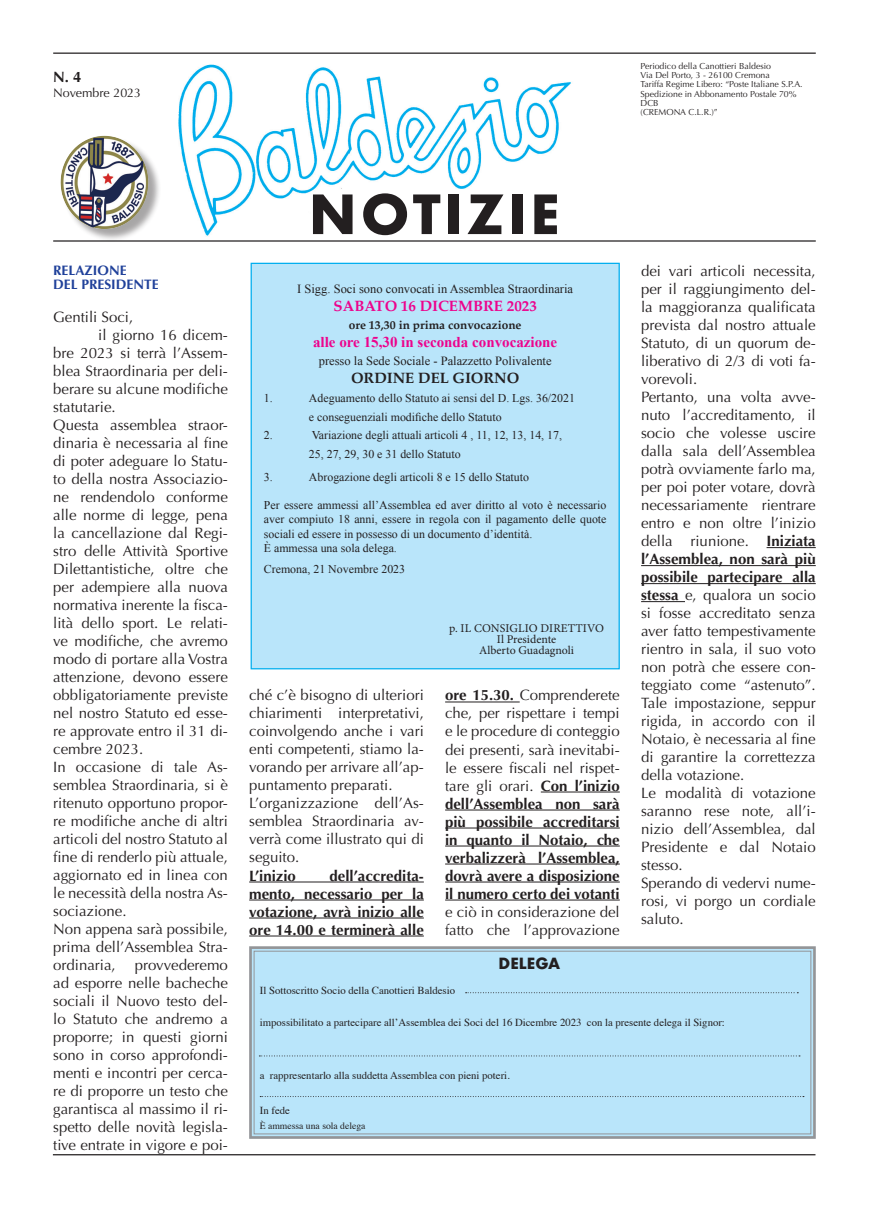
<style>
.page{position:relative;width:869px;height:1205px;background:#fff}
.page>*{position:absolute;margin:0;border:0;box-sizing:border-box;transform-origin:0 0}
.t1{font:700 52.5px "Futura";letter-spacing:.07em;color:#231f20}
.t2{font:15px/18px "Optima";color:#231f20}
.t3{font:700 15px/18px "Optima";color:#231f20;text-align:justify}
.t4{font:700 15px "Times New Roman";color:#ed028c}
.t5{font:700 15px "Palatino";color:#ed028c}
.t6{font:700 15px "Palatino";color:#231f20}
.t7{font:700 15px "Futura";color:#231f20}
.t8{font:700 13.75px/14.2px "Optima";color:#20419a}
.t9{font:12.5px "Times New Roman";color:#231f20}
.t10{font:12.5px "Optima";color:#231f20}
.t11{font:11.88px/14.2px "Times New Roman";color:#231f20}
.t12{font:11.88px/11.2px "Minion Pro";color:#231f20;text-align:center}
.t13{font:700 11.88px "Palatino";color:#231f20}
.t14{font:10.75px "Times";color:#231f20}
.t15{font:9.62px "Times";color:#231f20}
.t16{font:8.75px/9.4px "Optima";color:#231f20}
.s1{font-weight:400}
.s2{font-weight:700}
</style>
<div class="page">
<hr style="left:53px;top:53px;width:762px;height:1px;background:#231f20">
<hr style="left:53px;top:240px;width:762px;height:2px;background:#231f20">
<img style="left:178px;top:64px;width:393px;height:172px">
<div style="left:62px;top:137px;width:99px;height:105px;background:#231f20;opacity:.4"></div>
<img style="left:61px;top:136px;width:87px;height:93px">
<hr style="left:249px;top:881px;width:174px;height:1px;background:#231f20">
<hr style="left:249px;top:899px;width:174px;height:1px;background:#231f20">
<hr style="left:249px;top:917px;width:174px;height:1px;background:#231f20">
<hr style="left:249px;top:935px;width:174px;height:1px;background:#231f20">
<hr style="left:445px;top:701px;width:74px;height:1px;background:#231f20">
<hr style="left:540px;top:791px;width:79px;height:1px;background:#231f20">
<hr style="left:445px;top:809px;width:174px;height:1px;background:#231f20">
<hr style="left:445px;top:827px;width:174px;height:1px;background:#231f20">
<hr style="left:445px;top:845px;width:174px;height:1px;background:#231f20">
<hr style="left:445px;top:863px;width:174px;height:1px;background:#231f20">
<hr style="left:445px;top:881px;width:174px;height:1px;background:#231f20">
<hr style="left:445px;top:899px;width:174px;height:1px;background:#231f20">
<hr style="left:766px;top:547px;width:49px;height:1px;background:#231f20">
<hr style="left:640px;top:565px;width:175px;height:1px;background:#231f20">
<hr style="left:640px;top:583px;width:175px;height:1px;background:#231f20">
<hr style="left:640px;top:601px;width:44px;height:1px;background:#231f20">
<hr style="left:53px;top:1154px;width:762px;height:1px;background:#231f20">
<div style="left:250px;top:263px;width:369px;height:406px;background:#b9e5fa;border:1px solid #00aeef"></div>
<div style="left:249px;top:946px;width:567px;height:193px;background:#b9e5fa"></div>
<div style="left:253px;top:951px;width:557px;height:183px;border:1px solid #939598"></div>
<svg style="left:465px;top:992px;width:332px;height:1px"></svg>
<svg style="left:259px;top:1055px;width:540px;height:1px"></svg>
<svg style="left:260px;top:1096px;width:543px;height:1px"></svg>
<p class="t3" style="left:53px;top:68px;width:30px">N. 4</p>
<p class="t10" style="left:53px;top:86px;width:89px">Novembre 2023</p>
<p class="t16" style="left:640px;top:61px;width:163px">Periodico della Canottieri Baldesio<br>Via Del Porto, 3 - 26100 Cremona<br>Tariffa Regime Libero: “Poste Italiane S.P.A.<br>Spedizione in Abbonamento Postale 70%<br>DCB<br>(CREMONA C.L.R.)”</p>
<p class="t8" style="left:53px;top:263px;width:107px">RELAZIONE<br>DEL PRESIDENTE</p>
<p class="t2" style="left:53px;top:308px;width:82px">Gentili Soci,</p>
<p class="t2" style="left:98px;top:326px;width:131px">il giorno 16 dicem-</p>
<p class="t2" style="left:53px;top:344px;width:176px">bre 2023 si terrà l’Assem-</p>
<p class="t2" style="left:53px;top:362px;width:176px">blea Straordinaria per deli-</p>
<p class="t2" style="left:53px;top:380px;width:176px">berare su alcune modifiche</p>
<p class="t2" style="left:53px;top:398px;width:64px">statutarie.</p>
<p class="t2" style="left:53px;top:416px;width:176px">Questa assemblea straor-</p>
<p class="t2" style="left:53px;top:434px;width:176px">dinaria è necessaria al fine</p>
<p class="t2" style="left:53px;top:452px;width:176px">di poter adeguare lo Statu-</p>
<p class="t2" style="left:53px;top:470px;width:176px">to della nostra Associazio-</p>
<p class="t2" style="left:53px;top:488px;width:176px">ne rendendolo conforme</p>
<p class="t2" style="left:53px;top:506px;width:176px">alle norme di legge, pena</p>
<p class="t2" style="left:53px;top:524px;width:176px">la cancellazione dal Regi-</p>
<p class="t2" style="left:53px;top:542px;width:176px">stro delle Attività Sportive</p>
<p class="t2" style="left:53px;top:560px;width:176px">Dilettantistiche, oltre che</p>
<p class="t2" style="left:53px;top:578px;width:176px">per adempiere alla nuova</p>
<p class="t2" style="left:53px;top:596px;width:176px">normativa inerente la fisca-</p>
<p class="t2" style="left:53px;top:614px;width:176px">lità dello sport. Le relati-</p>
<p class="t2" style="left:53px;top:632px;width:176px">ve modifiche, che avremo</p>
<p class="t2" style="left:53px;top:650px;width:176px">modo di portare alla Vostra</p>
<p class="t2" style="left:53px;top:668px;width:176px">attenzione, devono essere</p>
<p class="t2" style="left:53px;top:686px;width:176px">obbligatoriamente previste</p>
<p class="t2" style="left:53px;top:704px;width:176px">nel nostro Statuto ed esse-</p>
<p class="t2" style="left:53px;top:722px;width:176px">re approvate entro il 31 di-</p>
<p class="t2" style="left:53px;top:740px;width:92px">cembre 2023.</p>
<p class="t2" style="left:53px;top:758px;width:176px">In occasione di tale As-</p>
<p class="t2" style="left:53px;top:776px;width:176px">semblea Straordinaria, si è</p>
<p class="t2" style="left:53px;top:794px;width:176px">ritenuto opportuno propor-</p>
<p class="t2" style="left:53px;top:812px;width:176px">re modifiche anche di altri</p>
<p class="t2" style="left:53px;top:830px;width:176px">articoli del nostro Statuto al</p>
<p class="t2" style="left:53px;top:848px;width:176px">fine di renderlo più attuale,</p>
<p class="t2" style="left:53px;top:866px;width:176px">aggiornato ed in linea con</p>
<p class="t2" style="left:53px;top:884px;width:176px">le necessità della nostra As-</p>
<p class="t2" style="left:53px;top:902px;width:75px">sociazione.</p>
<p class="t2" style="left:53px;top:920px;width:176px">Non appena sarà possibile,</p>
<p class="t2" style="left:53px;top:938px;width:176px">prima dell’Assemblea Stra-</p>
<p class="t2" style="left:53px;top:956px;width:64px">ordinaria,</p>
<p class="t2" style="left:53px;top:956px;width:176px;text-align:justify;text-indent:82px">provvederemo ad esporre nelle bacheche sociali il Nuovo testo del&shy;lo Statuto che andremo a proporre; in questi giorni sono in corso approfondi&shy;menti e incontri per cerca&shy;re di proporre un testo che garantisca al massimo il ri&shy;spetto delle novità legisla&shy;tive entrate in vigore e poi-</p>
<h1 class="t1" style="left:309px;top:176px;width:253px">NOTIZIE</h1>
<p class="t9" style="left:297px;top:280px;width:277px">I Sigg. Soci sono convocati in Assemblea Straordinaria</p>
<p class="t5" style="left:333px;top:293px;width:205px">SABATO 16 DICEMBRE 2023</p>
<p class="t13" style="left:348px;top:315px;width:174px">ore 13,30 in prima convocazione</p>
<p class="t4" style="left:313px;top:332px;width:245px">alle ore 15,30 in seconda convocazione</p>
<p class="t9" style="left:318px;top:352px;width:234px">presso la Sede Sociale - Palazzetto Polivalente</p>
<p class="t6" style="left:351px;top:365px;width:170px">ORDINE DEL GIORNO</p>
<p class="t11" style="left:264px;top:390px;width:10px">1.</p>
<p class="t11" style="left:309px;top:388px;width:267px;line-height:18.8px">Adeguamento dello Statuto ai sensi del D. Lgs. 36/2021 e conseguenziali modifiche dello Statuto</p>
<p class="t11" style="left:264px;top:428px;width:10px">2.</p>
<p class="t11" style="left:309px;top:426px;width:254px;line-height:18.8px">Variazione degli attuali articoli 4 , 11, 12, 13, 14, 17,<br>25, 27, 29, 30 e 31 dello Statuto</p>
<p class="t11" style="left:264px;top:469px;width:10px">3.</p>
<p class="t11" style="left:309px;top:469px;width:221px">Abrogazione degli articoli 8 e 15 dello Statuto</p>
<p class="t11" style="left:264px;top:498px;width:344px">Per essere ammessi all’Assemblea ed aver diritto al voto è necessario aver compiuto 18 anni, essere in regola con il pagamento delle quote sociali ed essere in possesso di un documento d’identità.<br>È ammessa una sola delega.</p>
<p class="t11" style="left:264px;top:562px;width:143px">Cremona, 21 Novembre 2023</p>
<p class="t2" style="left:249px;top:686px;width:176px">ché c’è bisogno di ulteriori chiarimenti interpretativi, coinvolgendo anche i vari enti competenti, stiamo la&shy;vorando per arrivare all’ap&shy;puntamento preparati.<br>L’organizzazione dell’As&shy;semblea Straordinaria av&shy;verrà come illustrato qui di seguito.</p>
<p class="t3" style="left:249px;top:866px;width:48px">L’inizio</p>
<p class="t3" style="left:249px;top:866px;width:176px;text-indent:80px">dell’accredita&shy;mento, necessario per la votazione, avrà inizio alle ore 14.00 e terminerà alle</p>
<p class="t12" style="left:449px;top:622px;width:156px">p. IL CONSIGLIO DIRETTIVO<br>Il Presidente<br>Alberto Guadagnoli</p>
<p class="t3" style="left:445px;top:686px;width:176px">ore 15.30. <span class="s1">Comprenderete che, per rispettare i tempi e le procedure di conteggio dei presenti, sarà inevitabi&shy;le essere fiscali nel rispet&shy;tare gli orari.</span> Con l’inizio dell’Assemblea non sarà più possibile accreditarsi in quanto il Notaio, che verbalizzerà l’Assemblea, dovrà avere a disposizione il numero certo dei votanti</p>
<p class="t2" style="left:445px;top:902px;width:176px">e ciò in considerazione del fatto che l’approvazione</p>
<p class="t7" style="left:498px;top:952px;width:63px">DELEGA</p>
<p class="t2" style="left:640px;top:262px;width:176px">dei vari articoli necessita, per il raggiungimento del&shy;la maggioranza qualificata prevista dal nostro attuale<br>Statuto, di un quorum de&shy;liberativo di 2/3 di voti fa&shy;vorevoli.<br>Pertanto, una volta avve&shy;nuto l’accreditamento, il socio che volesse uscire dalla sala dell’Assemblea potrà ovviamente farlo ma, per poi poter votare, dovrà necessariamente rientrare entro e non oltre l’inizio della riunione. <span class="s2">Iniziata l’Assemblea, non sarà più possibile partecipare alla stessa</span> e, qualora un socio si fosse accreditato senza aver fatto tempestivamente rientro in sala, il suo voto non potrà che essere con&shy;teggiato come “astenuto”.<br>Tale impostazione, seppur rigida, in accordo con il<br>Notaio, è necessaria al fine di garantire la correttezza della votazione.<br>Le modalità di votazione saranno rese note, all’i&shy;nizio dell’Assemblea, dal<br>Presidente e dal Notaio stesso.<br>Sperando di vedervi nume&shy;rosi, vi porgo un cordiale saluto.</p>
<p class="t14" style="left:260px;top:980px;width:197px">Il Sottoscritto Socio della Canottieri Baldesio</p>
<p class="t14" style="left:260px;top:1012px;width:466px">impossibilitato a partecipare all’Assemblea dei Soci del 16 Dicembre 2023 con la presente delega il Signor:</p>
<p class="t14" style="left:260px;top:1065px;width:251px">a rappresentarlo alla suddetta Assemblea con pieni poteri.</p>
<p class="t14" style="left:260px;top:1100px;width:32px">In fede</p>
<p class="t15" style="left:260px;top:1116px;width:107px">È ammessa una sola delega</p>
</div>
